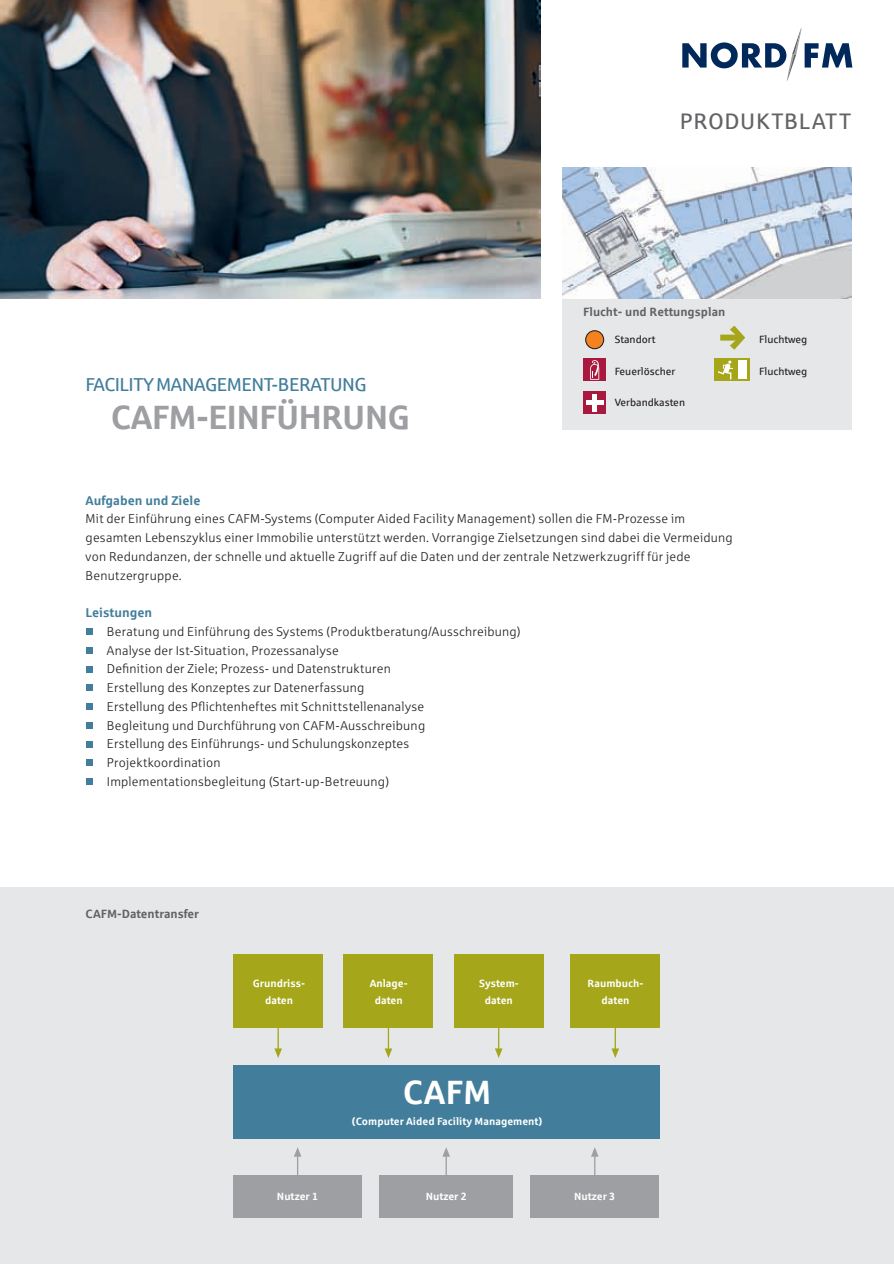
<style>
.page{position:relative;width:894px;height:1264px;background:#fff}
.page>*{position:absolute;margin:0;border:0;box-sizing:border-box;transform-origin:0 0}
.t1{font:700 33.75px "Sparkasse Rg";letter-spacing:-.025em;color:#9d9fa2}
.t2{font:700 33.75px "Sparkasse Rg";color:#fff}
.t3{font:22.5px "Sparkasse Rg";letter-spacing:.03em;color:#636366}
.t4{font:18.75px "Sparkasse Rg";letter-spacing:-.025em;color:#427e9b}
.t5{font:12.75px/18.8px "Sparkasse Lt";letter-spacing:.02em;color:#231f20}
.t6{font:700 12.75px "Sparkasse Rg";color:#427e9b}
.t7{font:700 12px "Sparkasse Rg";color:#636366}
.t8{font:700 10.5px/16.5px "Sparkasse Rg";color:#fff;text-align:center}
.t9{font:10.5px "Sparkasse Rg";color:#231f20}
</style>
<div class="page">
<div style="left:0;top:888px;width:894px;height:376px;background:#e6e7e9"></div>
<div style="left:562px;top:167px;width:289px;height:263px;background:#e6e7e9"></div>
<img style="left:562px;top:167px;width:289px;height:131px">
<img style="left:0;top:0;width:541px;height:298px">
<svg style="left:682px;top:28px;width:170px;height:53px"></svg>
<div style="left:86px;top:628px;width:6px;height:7px;background:#427e9b"></div>
<div style="left:86px;top:647px;width:6px;height:7px;background:#427e9b"></div>
<div style="left:86px;top:666px;width:6px;height:7px;background:#427e9b"></div>
<div style="left:86px;top:684px;width:6px;height:7px;background:#427e9b"></div>
<div style="left:86px;top:703px;width:6px;height:7px;background:#427e9b"></div>
<div style="left:86px;top:722px;width:6px;height:7px;background:#427e9b"></div>
<div style="left:86px;top:741px;width:6px;height:7px;background:#427e9b"></div>
<div style="left:86px;top:759px;width:6px;height:7px;background:#427e9b"></div>
<div style="left:86px;top:778px;width:6px;height:7px;background:#427e9b"></div>
<svg style="left:720px;top:326px;width:25px;height:24px"></svg>
<div style="left:586px;top:331px;width:18px;height:18px;background:#f58220;border-radius:50%"></div>
<div style="left:585px;top:330px;width:19px;height:19px;border:1px solid #231f20;border-radius:50%"></div>
<div style="left:583px;top:358px;width:23px;height:23px;background:#a9183e"></div>
<svg style="left:590px;top:360px;width:10px;height:20px"></svg>
<div style="left:714px;top:358px;width:36px;height:23px;background:#a5a619"></div>
<div style="left:739px;top:361px;width:8px;height:18px;background:#fff"></div>
<svg style="left:718px;top:361px;width:15px;height:18px"></svg>
<div style="left:583px;top:391px;width:23px;height:23px;background:#a9183e"></div>
<hr style="left:586px;top:401px;width:17px;height:4px;background:#fff">
<div style="left:592px;top:394px;width:5px;height:18px;background:#fff"></div>
<hr style="left:297px;top:1156px;width:1px;height:56px;background:#9d9fa2">
<svg style="left:294px;top:1147px;width:7px;height:10px"></svg>
<hr style="left:594px;top:1156px;width:1px;height:56px;background:#9d9fa2">
<svg style="left:591px;top:1147px;width:7px;height:10px"></svg>
<hr style="left:445px;top:1156px;width:2px;height:56px;background:#9d9fa2">
<svg style="left:442px;top:1147px;width:8px;height:10px"></svg>
<hr style="left:388px;top:993px;width:1px;height:56px;background:#a5a619">
<svg style="left:385px;top:1048px;width:7px;height:10px"></svg>
<hr style="left:277px;top:993px;width:2px;height:56px;background:#a5a619">
<svg style="left:274px;top:1048px;width:8px;height:10px"></svg>
<hr style="left:498px;top:993px;width:1px;height:56px;background:#a5a619">
<svg style="left:495px;top:1048px;width:7px;height:10px"></svg>
<hr style="left:614px;top:993px;width:2px;height:56px;background:#a5a619">
<svg style="left:611px;top:1048px;width:8px;height:10px"></svg>
<div style="left:531px;top:1175px;width:128px;height:42px;background:#9d9fa2"></div>
<div style="left:379px;top:1175px;width:134px;height:42px;background:#9d9fa2"></div>
<div style="left:233px;top:1175px;width:129px;height:42px;background:#9d9fa2"></div>
<div style="left:233px;top:955px;width:90px;height:73px;background:#a5a619"></div>
<div style="left:344px;top:955px;width:89px;height:73px;background:#a5a619"></div>
<div style="left:454px;top:955px;width:89px;height:73px;background:#a5a619"></div>
<div style="left:571px;top:955px;width:89px;height:73px;background:#a5a619"></div>
<div style="left:233px;top:1065px;width:427px;height:73px;background:#427e9b"></div>
<h2 class="t3" style="left:680px;top:107px;width:173px">PRODUKTBLATT</h2>
<h3 class="t4" style="left:86px;top:373px;width:283px">FACILITY MANAGEMENT-BERATUNG</h3>
<h1 class="t1" style="left:111px;top:395px;width:301px">CAFM-EINFÜHRUNG</h1>
<p class="t7" style="left:583px;top:304px;width:144px">Flucht- und Rettungsplan</p>
<p class="t9" style="left:615px;top:333px;width:42px">Standort</p>
<p class="t9" style="left:615px;top:365px;width:62px">Feuerlöscher</p>
<p class="t9" style="left:615px;top:396px;width:72px">Verbandkasten</p>
<p class="t6" style="left:86px;top:492px;width:116px">Aufgaben und Ziele</p>
<p class="t5" style="left:86px;top:509px;width:648px">Mit der Einführung eines CAFM-Systems (Computer Aided Facility Management) sollen die FM-Prozesse im gesamten Lebenszyklus einer Immobilie unterstützt werden. Vorrangige Zielsetzungen sind dabei die Vermeidung von Redundanzen, der schnelle und aktuelle Zugriff auf die Daten und der zentrale Netzwerkzugriff für jede Benutzergruppe.</p>
<p class="t6" style="left:86px;top:604px;width:68px">Leistungen</p>
<p class="t5" style="left:107px;top:622px;width:415px">Beratung und Einführung des Systems (Produktberatung/Ausschreibung)<br>Analyse der Ist-Situation, Prozessanalyse<br>Definition der Ziele; Prozess- und Datenstrukturen<br>Erstellung des Konzeptes zur Datenerfassung<br>Erstellung des Pflichtenheftes mit Schnittstellenanalyse<br>Begleitung und Durchführung von CAFM-Ausschreibung<br>Erstellung des Einführungs- und Schulungskonzeptes Projektkoordination<br>Implementationsbegleitung (Start-up-Betreuung)</p>
<p class="t9" style="left:759px;top:333px;width:50px">Fluchtweg</p>
<p class="t9" style="left:759px;top:365px;width:50px">Fluchtweg</p>
<p class="t7" style="left:86px;top:906px;width:115px">CAFM-Datentransfer</p>
<p class="t8" style="left:253px;top:975px;width:54px">Grundriss&shy;daten</p>
<p class="t8" style="left:370px;top:975px;width:40px">Anlage&shy;daten</p>
<p class="t8" style="left:479px;top:975px;width:41px">System&shy;daten</p>
<h1 class="t2" style="left:403px;top:1071px;width:90px">CAFM</h1>
<p class="t8" style="left:352px;top:1112px;width:192px">(Computer Aided Facility Management)</p>
<p class="t8" style="left:587px;top:975px;width:58px">Raumbuch&shy;daten</p>
<p class="t8" style="left:277px;top:1188px;width:43px">Nutzer 1</p>
<p class="t8" style="left:426px;top:1188px;width:43px">Nutzer 2</p>
<p class="t8" style="left:574px;top:1188px;width:43px">Nutzer 3</p>
</div>
